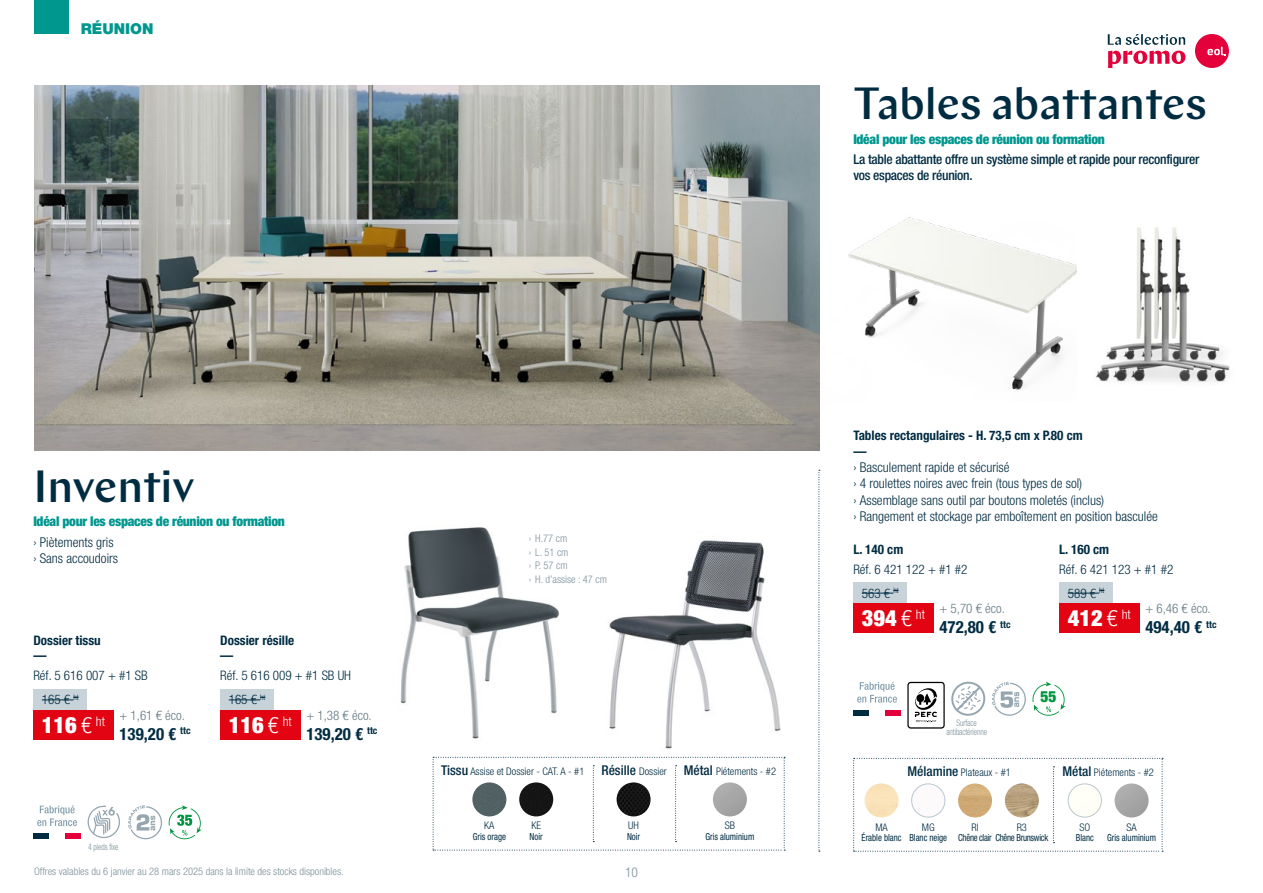
<style>
.page{position:relative;width:1263px;height:893px;background:#fff}
.page>*{position:absolute;margin:0;border:0;box-sizing:border-box;transform-origin:0 0}
.t1{font:500 45px "Chap";color:#002c42}
.t2{font:900 condensed 22.5px "Helvetica Neue LT Std";color:#fff}
.t3{font:700 condensed 16.8px "Helvetica Neue LT Std";color:#002c42}
.t4{font:900 condensed 15.45px "Helvetica Neue LT Std";color:#009640}
.t5{font:900 15px "Helvetica Neue LT Std";color:#00978f}
.t6{font:300 condensed 13.5px/16.2px "Helvetica Neue LT Std";color:#002c42}
.t7{font:500 condensed 13.5px/16.2px "Helvetica Neue LT Std";letter-spacing:-.02em;color:#002c42}
.t8{font:900 condensed 13.5px "Helvetica Neue LT Std";letter-spacing:-.02em;color:#00978f}
.t9{font:500 condensed 13.5px "Helvetica Neue LT Std";color:#002c42}
.t10{font:300 condensed 13.5px "Helvetica Neue LT Std";color:#7c909b}
.t11{font:300 condensed 13.2px/23.9px "Helvetica Neue LT Std";color:#002c42}
.t12{font:700 condensed 13.2px/15.8px "Helvetica Neue LT Std";color:#002c42}
.t13{font:300 condensed 13.2px "Helvetica Neue LT Std";color:#647984}
.t14{font:300 condensed 10.5px/13.5px "Helvetica Neue LT Std";color:#7c909b}
.t15{font:300 condensed 10.5px "Helvetica Neue LT Std";color:#002c42}
.t16{font:condensed 9.75px "Helvetica Neue LT Std";color:#002c42;scale:.9 1}
.t17{font:condensed 9.75px "Helvetica Neue LT Std";letter-spacing:-.03em;color:#002c42;scale:.9 1}
.t18{font:300 condensed 9px/9px "Helvetica Neue LT Std";letter-spacing:-.01em;color:#7c909b;text-align:center;scale:.85 1}
.s1{font-weight:300}
.s2{font-weight:500;font-size:13.5px}
.s3{font-weight:300;font-size:10.5px}
</style>
<div class="page">
<img style="left:34px;top:85px;width:785px;height:366px">
<div style="left:34px;top:0;width:34px;height:34px;background:#00978f"></div>
<svg style="left:1108px;top:34px;width:77px;height:11px"></svg>
<svg style="left:1108px;top:51px;width:77px;height:17px"></svg>
<div style="left:1195px;top:34px;width:34px;height:34px;background:#e4003a;border-radius:50%"></div>
<svg style="left:1207px;top:47px;width:19px;height:8px"></svg>
<div style="left:853px;top:582px;width:54px;height:21px;background:#c8d3d9"></div>
<hr style="left:862px;top:593px;width:31px;height:1px;background:#002c42">
<div style="left:853px;top:603px;width:80px;height:30px;background:#e30413"></div>
<div style="left:1059px;top:582px;width:54px;height:21px;background:#c8d3d9"></div>
<hr style="left:1068px;top:593px;width:31px;height:1px;background:#002c42">
<div style="left:1059px;top:603px;width:80px;height:30px;background:#e30413"></div>
<svg style="left:857px;top:682px;width:40px;height:21px"></svg>
<div style="left:853px;top:710px;width:16px;height:6px;background:#002c42"></div>
<div style="left:885px;top:710px;width:16px;height:6px;background:#e4003a"></div>
<div style="left:907px;top:682px;width:38px;height:47px;border:1px solid #000;border-radius:3px"></div>
<svg style="left:914px;top:688px;width:23px;height:34px"></svg>
<svg style="left:951px;top:682px;width:34px;height:34px"></svg>
<svg style="left:992px;top:682px;width:34px;height:34px"></svg>
<svg style="left:1032px;top:682px;width:33px;height:34px"></svg>
<img style="left:848px;top:217px;width:229px;height:174px">
<svg style="left:818px;top:470px;width:2px;height:382px"></svg>
<img style="left:400px;top:527px;width:178px;height:233px">
<img style="left:601px;top:540px;width:185px;height:217px">
<div style="left:33px;top:689px;width:54px;height:21px;background:#c8d3d9"></div>
<hr style="left:42px;top:700px;width:31px;height:1px;background:#002c42">
<div style="left:33px;top:710px;width:80px;height:30px;background:#e30413"></div>
<div style="left:220px;top:689px;width:54px;height:21px;background:#c8d3d9"></div>
<hr style="left:229px;top:700px;width:31px;height:1px;background:#002c42">
<div style="left:220px;top:710px;width:80px;height:30px;background:#e30413"></div>
<svg style="left:37px;top:805px;width:40px;height:21px"></svg>
<div style="left:33px;top:833px;width:16px;height:6px;background:#002c42"></div>
<div style="left:65px;top:833px;width:16px;height:6px;background:#e4003a"></div>
<svg style="left:87px;top:805px;width:33px;height:33px"></svg>
<svg style="left:128px;top:805px;width:34px;height:34px"></svg>
<svg style="left:169px;top:805px;width:33px;height:34px"></svg>
<svg style="left:853px;top:758px;width:310px;height:94px"></svg>
<svg style="left:433px;top:757px;width:352px;height:94px"></svg>
<img style="left:616px;top:782px;width:35px;height:34px;border-radius:17px">
<img style="left:713px;top:782px;width:34px;height:34px;border-radius:17px">
<img style="left:1096px;top:227px;width:134px;height:155px">
<p class="t5" style="left:81px;top:20px;width:74px">RÉUNION</p>
<h1 class="t1" style="left:853px;top:75px;width:355px">Tables abattantes</h1>
<p class="t8" style="left:853px;top:130px;width:253px">Idéal pour les espaces de réunion ou formation</p>
<p class="t7" style="left:853px;top:151px;width:347px">La table abattante offre un système simple et rapide pour reconfigurer vos espaces de réunion.</p>
<p class="t12" style="left:853px;top:428px;width:231px">Tables rectangulaires - H. 73,5 cm x P.80 cm —</p>
<p class="t6" style="left:853px;top:459px;width:306px">› Basculement rapide et sécurisé<br>› 4 roulettes noires avec frein (tous types de sol)<br>› Assemblage sans outil par boutons moletés (inclus)<br>› Rangement et stockage par emboîtement en position basculée</p>
<h1 class="t1" style="left:33px;top:458px;width:163px">Inventiv</h1>
<p class="t8" style="left:33px;top:513px;width:253px">Idéal pour les espaces de réunion ou formation</p>
<p class="t6" style="left:33px;top:534px;width:86px">› Piètements gris › Sans accoudoirs</p>
<p class="t12" style="left:853px;top:541px;width:51px">L. 140 cm</p>
<p class="t11" style="left:862px;top:557px;width:107px;text-indent:-9px">Réf. 6 421 122 + #1 #2<br>563 € <sup>ht</sup></p>
<h2 class="t2" style="left:862px;top:604px;width:65px">394 <span class="s1">€</span> <sup>ht</sup></h2>
<p class="t14" style="left:529px;top:532px;width:80px">› H.77 cm<br>› L. 51 cm<br>› P. 57 cm<br>› H. d’assise : 47 cm</p>
<p class="t12" style="left:1059px;top:541px;width:51px">L. 160 cm</p>
<p class="t11" style="left:1068px;top:557px;width:107px;text-indent:-9px">Réf. 6 421 123 + #1 #2<br>589 € <sup>ht</sup></p>
<h2 class="t2" style="left:1068px;top:604px;width:65px">412 <span class="s1">€</span> <sup>ht</sup></h2>
<p class="t13" style="left:939px;top:601px;width:67px">+ 5,70 € éco.</p>
<p class="t3" style="left:939px;top:617px;width:73px">472,80 € <sup>ttc</sup></p>
<p class="t13" style="left:1145px;top:601px;width:67px">+ 6,46 € éco.</p>
<p class="t3" style="left:1145px;top:617px;width:73px">494,40 € <sup>ttc</sup></p>
<p class="t12" style="left:220px;top:632px;width:76px">Dossier résille —</p>
<p class="t11" style="left:229px;top:664px;width:124px;text-indent:-9px">Réf. 5 616 009 + #1 SB UH<br>165 € <sup>ht</sup></p>
<h2 class="t2" style="left:229px;top:711px;width:65px">116 <span class="s1">€</span> <sup>ht</sup></h2>
<p class="t12" style="left:33px;top:632px;width:69px">Dossier tissu —</p>
<p class="t11" style="left:42px;top:664px;width:107px;text-indent:-9px">Réf. 5 616 007 + #1 SB<br>165 € <sup>ht</sup></p>
<h2 class="t2" style="left:42px;top:711px;width:65px">116 <span class="s1">€</span> <sup>ht</sup></h2>
<p class="t4" style="left:1041px;top:687px;width:17px">55</p>
<p class="t13" style="left:120px;top:707px;width:67px">+ 1,61 € éco.</p>
<p class="t3" style="left:120px;top:724px;width:73px">139,20 € <sup>ttc</sup></p>
<p class="t13" style="left:306px;top:707px;width:67px">+ 1,38 € éco.</p>
<p class="t3" style="left:306px;top:724px;width:73px">139,20 € <sup>ttc</sup></p>
<p class="t18" style="left:946px;top:719px;width:49px">Surface antibactérienne</p>
<p class="t15" style="left:441px;top:765px;width:145px"><span class="s2">Tissu</span> Assise et Dossier - CAT. A - #1</p>
<p class="t9" style="left:601px;top:762px;width:67px">Résille <span class="s3">Dossier</span></p>
<p class="t15" style="left:684px;top:765px;width:94px"><span class="s2">Métal</span> Piétements - #2</p>
<p class="t15" style="left:907px;top:766px;width:105px"><span class="s2">Mélamine</span> Plateaux - #1</p>
<p class="t15" style="left:1062px;top:766px;width:93px"><span class="s2">Métal</span> Piétements - #2</p>
<p class="t18" style="left:88px;top:842px;width:37px">4 pieds fixe</p>
<p class="t15" style="left:484px;top:819px;width:12px">KA</p>
<p class="t16" style="left:473px;top:831px;width:38px">Gris orage</p>
<p class="t15" style="left:531px;top:819px;width:11px">KE</p>
<p class="t16" style="left:530px;top:831px;width:16px">Noir</p>
<p class="t15" style="left:628px;top:819px;width:12px">UH</p>
<p class="t16" style="left:627px;top:831px;width:16px">Noir</p>
<p class="t15" style="left:725px;top:819px;width:12px">SB</p>
<p class="t16" style="left:705px;top:831px;width:56px">Gris aluminium</p>
<p class="t15" style="left:875px;top:821px;width:14px">MA</p>
<p class="t16" style="left:862px;top:832px;width:46px">Érable blanc</p>
<p class="t15" style="left:922px;top:821px;width:14px">MG</p>
<p class="t16" style="left:909px;top:832px;width:44px">Blanc neige</p>
<p class="t15" style="left:971px;top:821px;width:9px">RI</p>
<p class="t17" style="left:958px;top:832px;width:102px">Chêne clair Chêne Brunswick</p>
<p class="t15" style="left:1017px;top:821px;width:12px">R3</p>
<p class="t15" style="left:1079px;top:821px;width:12px">SO</p>
<p class="t16" style="left:1076px;top:832px;width:22px">Blanc</p>
<p class="t15" style="left:1126px;top:821px;width:12px">SA</p>
<p class="t16" style="left:1107px;top:832px;width:56px">Gris aluminium</p>
<p class="t14" style="left:34px;top:865px;width:311px">Offres valables du 6 janvier au 28 mars 2025 dans la limite des stocks disponibles.</p>
<p class="t10" style="left:625px;top:864px;width:14px">10</p>
</div>
